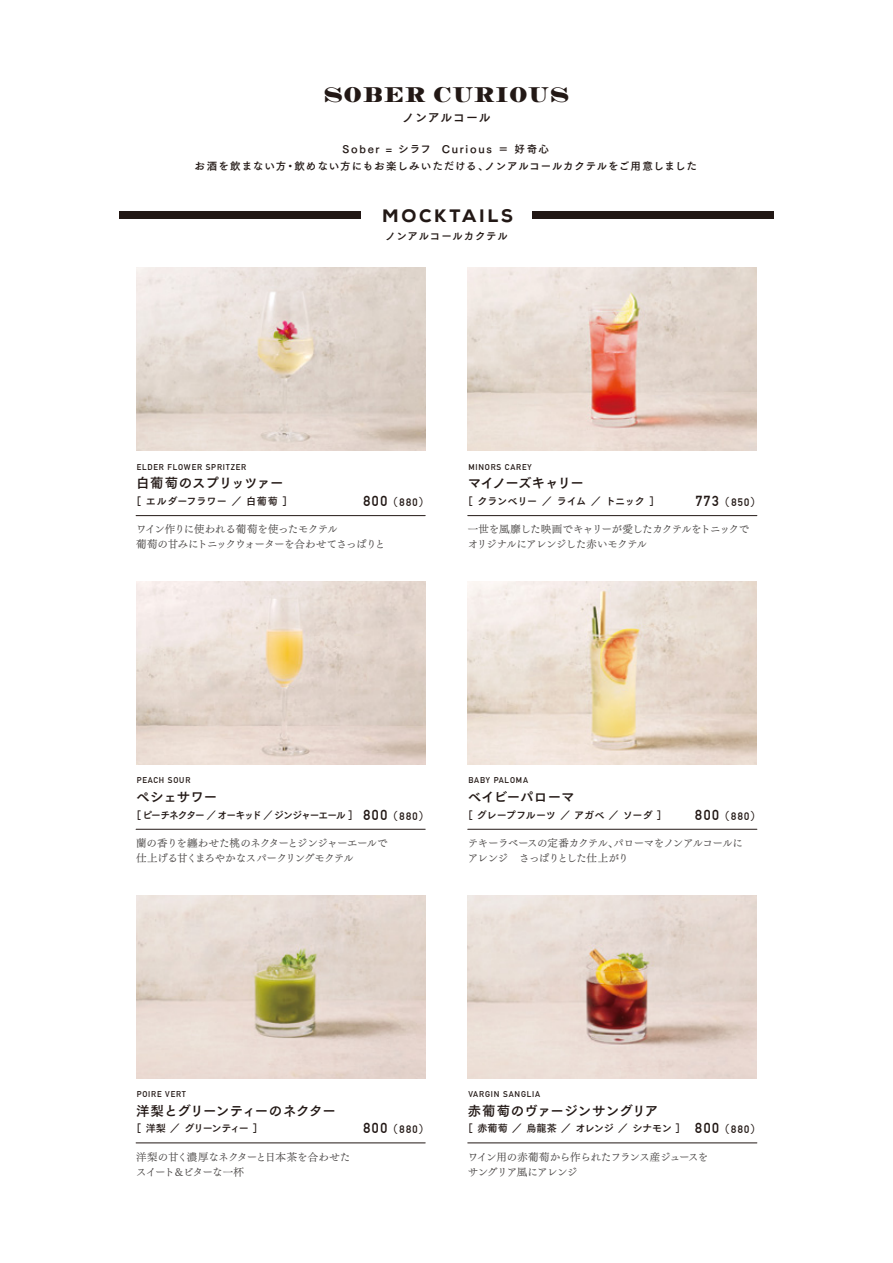
<style>
.page{position:relative;width:893px;height:1263px;background:#fff}
.page>*{position:absolute;margin:0;border:0;box-sizing:border-box;transform-origin:0 0}
.t1{font:21px "Medoc";letter-spacing:.025em;color:#221815}
.t2{font:800 18px "Nexa";letter-spacing:.155em;color:#221815}
.t3{font:700 14.25px "DIN Alternate";letter-spacing:.11em;color:#221815}
.t4{font:13.5px "Tsuku Go Pro B";letter-spacing:-.01em;color:#221815}
.t5{font:13.5px "Tsuku Go Pro B";letter-spacing:-.06em;color:#221815}
.t6{font:12px "Tsuku Go Pro B";letter-spacing:.055em;color:#221815}
.t7{font:10.5px/15px "Tsuku Min Pr 5 N RB";letter-spacing:-.045em;color:#4c4948}
.t8{font:10.5px/16.5px "Tsuku Go Pro B";letter-spacing:.095em;color:#221815;text-align:center}
.t9{font:10.5px/15px "Tsuku Min Pr 5 N RB";letter-spacing:-.025em;color:#4c4948}
.t10{font:10.5px "Tsuku Go Pro B";letter-spacing:.07em;color:#221815}
.t11{font:10.2px "Tsuku Go Pro B";letter-spacing:-.02em;color:#221815}
.t12{font:10.2px "Tsuku Go Pro B";letter-spacing:-.1em;color:#221815}
.t13{font:10.2px "Tsuku Go Pro B";color:#221815}
.t14{font:10.2px "Tsuku Go Pro B";letter-spacing:-.115em;color:#221815}
.t15{font:700 8.25px "DIN Alternate";letter-spacing:.1em;color:#221815}
.s1{font-family:"Tsuku Go Pro D";font-weight:400;font-size:10.65px}
.s2{font-size:10.65px}
</style>
<div class="page">
<div style="left:119px;top:211px;width:655px;height:8px;background:#221815"></div>
<div style="left:361px;top:204px;width:170px;height:21px;background:#fff"></div>
<hr style="left:136px;top:515px;width:289px;height:1px;background:#221815">
<img style="left:136px;top:268px;width:289px;height:183px">
<hr style="left:468px;top:515px;width:289px;height:1px;background:#221815">
<img style="left:468px;top:268px;width:289px;height:183px">
<hr style="left:136px;top:829px;width:289px;height:1px;background:#221815">
<img style="left:136px;top:581px;width:289px;height:183px">
<hr style="left:468px;top:829px;width:289px;height:1px;background:#221815">
<img style="left:468px;top:581px;width:289px;height:183px">
<hr style="left:136px;top:1142px;width:289px;height:1px;background:#221815">
<img style="left:136px;top:895px;width:289px;height:183px">
<img style="left:468px;top:895px;width:289px;height:183px">
<hr style="left:468px;top:1142px;width:289px;height:1px;background:#221815">
<h1 class="t1" style="left:323px;top:81px;width:247px">SOBER CURIOUS</h1>
<p class="t6" style="left:402px;top:107px;width:90px">ノンアルコール</p>
<p class="t8" style="left:194px;top:140px;width:504px">Sober = シラフ Curious ＝ 好奇心<br>お酒を飲まない方・飲めない方にもお楽しみいただける、ノンアルコールカクテルをご用意しました</p>
<h2 class="t2" style="left:382px;top:205px;width:133px">MOCKTAILS</h2>
<p class="t10" style="left:385px;top:227px;width:124px">ノンアルコールカクテル</p>
<p class="t15" style="left:137px;top:461px;width:111px">ELDER FLOWER SPRITZER</p>
<p class="t4" style="left:136px;top:472px;width:149px">白葡萄のスプリッツァー</p>
<p class="t13" style="left:131px;top:492px;width:163px">［ エルダーフラワー ／ 白葡萄 ］</p>
<p class="t7" style="left:136px;top:521px;width:251px">ワイン作りに使われる葡萄を使ったモクテル<br>葡萄の甘みにトニックウォーターを合わせてさっぱりと</p>
<h3 class="t3" style="left:364px;top:490px;width:67px">800<span class="s1">（</span><span class="s2">880</span><span class="s1">）</span></h3>
<p class="t15" style="left:468px;top:461px;width:65px">MINORS CAREY</p>
<p class="t5" style="left:468px;top:472px;width:118px">マイノーズキャリー</p>
<p class="t11" style="left:463px;top:492px;width:198px">［ クランベリー ／ ライム ／ トニック ］</p>
<p class="t7" style="left:468px;top:521px;width:283px">一世を風靡した映画でキャリーが愛したカクテルをトニックでオリジナルにアレンジした赤いモクテル</p>
<h3 class="t3" style="left:695px;top:490px;width:67px">773<span class="s1">（</span><span class="s2">850</span><span class="s1">）</span></h3>
<p class="t15" style="left:137px;top:774px;width:55px">PEACH SOUR</p>
<p class="t4" style="left:136px;top:785px;width:83px">ペシェサワー</p>
<p class="t12" style="left:131px;top:806px;width:229px">［ピーチネクター／オーキッド／ジンジャーエール］</p>
<p class="t7" style="left:136px;top:834px;width:253px">蘭の香りを纏わせた桃のネクターとジンジャーエールで仕上げる甘くまろやかなスパークリングモクテル</p>
<h3 class="t3" style="left:364px;top:804px;width:67px">800<span class="s1">（</span><span class="s2">880</span><span class="s1">）</span></h3>
<p class="t15" style="left:468px;top:774px;width:61px">BABY PALOMA</p>
<p class="t4" style="left:468px;top:785px;width:108px">ベイビーパローマ</p>
<p class="t11" style="left:463px;top:806px;width:206px">［ グレープフルーツ ／ アガベ ／ ソーダ ］</p>
<p class="t7" style="left:468px;top:834px;width:277px">テキーラベースの定番カクテル、パローマをノンアルコールにアレンジ　さっぱりとした仕上がり</p>
<h3 class="t3" style="left:695px;top:804px;width:67px">800<span class="s1">（</span><span class="s2">880</span><span class="s1">）</span></h3>
<p class="t15" style="left:137px;top:1088px;width:51px">POIRE VERT</p>
<p class="t4" style="left:136px;top:1099px;width:201px">洋梨とグリーンティーのネクター</p>
<p class="t14" style="left:131px;top:1119px;width:133px">［ 洋梨 ／ グリーンティー ］</p>
<p class="t9" style="left:136px;top:1148px;width:216px">洋梨の甘く濃厚なネクターと日本茶を合わせたスイート＆ビターな一杯</p>
<h3 class="t3" style="left:364px;top:1117px;width:67px">800<span class="s1">（</span><span class="s2">880</span><span class="s1">）</span></h3>
<p class="t15" style="left:468px;top:1088px;width:73px">VARGIN SANGLIA</p>
<p class="t4" style="left:468px;top:1099px;width:192px">赤葡萄のヴァージンサングリア</p>
<p class="t11" style="left:463px;top:1119px;width:225px">［ 赤葡萄 ／ 烏龍茶 ／ オレンジ ／ シナモン ］</p>
<p class="t7" style="left:468px;top:1148px;width:242px">ワイン用の赤葡萄から作られたフランス産ジュースをサングリア風にアレンジ</p>
<h3 class="t3" style="left:695px;top:1117px;width:67px">800<span class="s1">（</span><span class="s2">880</span><span class="s1">）</span></h3>
</div>
